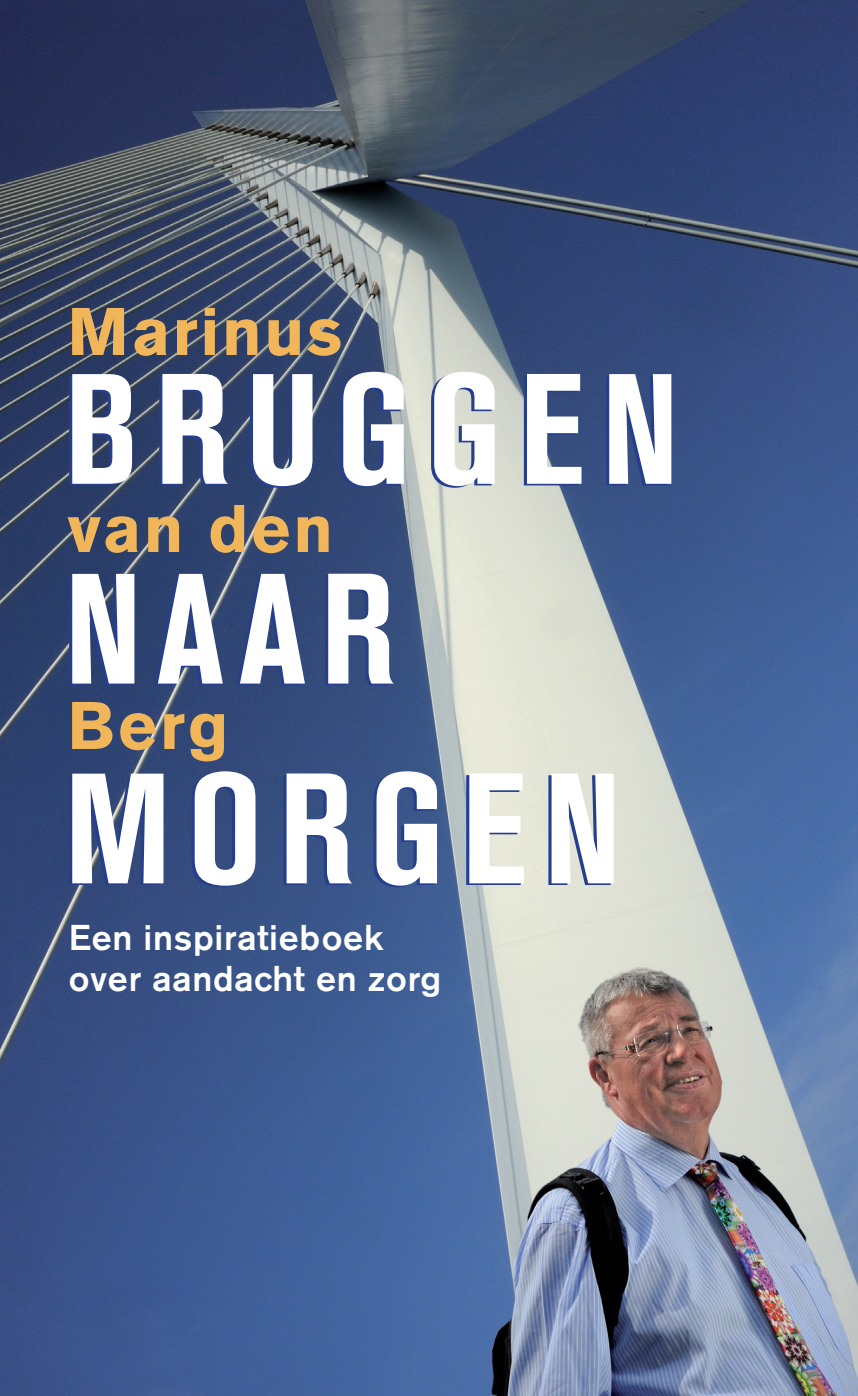
<style>
.page{position:relative;width:858px;height:1396px;background:#fff}
.page>*{position:absolute;margin:0;border:0;box-sizing:border-box;transform-origin:0 0}
.t1{font:700 condensed 155.47px/199.8px "Akzidenz Grotesk BE";letter-spacing:.105em;color:#fff}
.t2{font:700 66.6px "Akzidenz Grotesk BE";letter-spacing:.04em;color:#f0b659}
.t3{font:500 35.55px/41.6px "Akzidenz Grotesk BE";letter-spacing:.02em;color:#fff}
</style>
<div class="page">
<img style="left:0;top:0;width:858px;height:1396px">
<h2 class="t2" style="left:68px;top:293px;width:276px">Marinus</h2>
<h1 class="t1" style="left:64px;top:332px;width:616px">BRUGGEN<br>NAAR<br>MORGEN</h1>
<p class="t3" style="left:69px;top:916px;width:374px">Een inspiratieboek over aandacht en zorg</p>
<h2 class="t2" style="left:68px;top:490px;width:267px">van den</h2>
<h2 class="t2" style="left:68px;top:687px;width:162px">Berg</h2>
</div>
